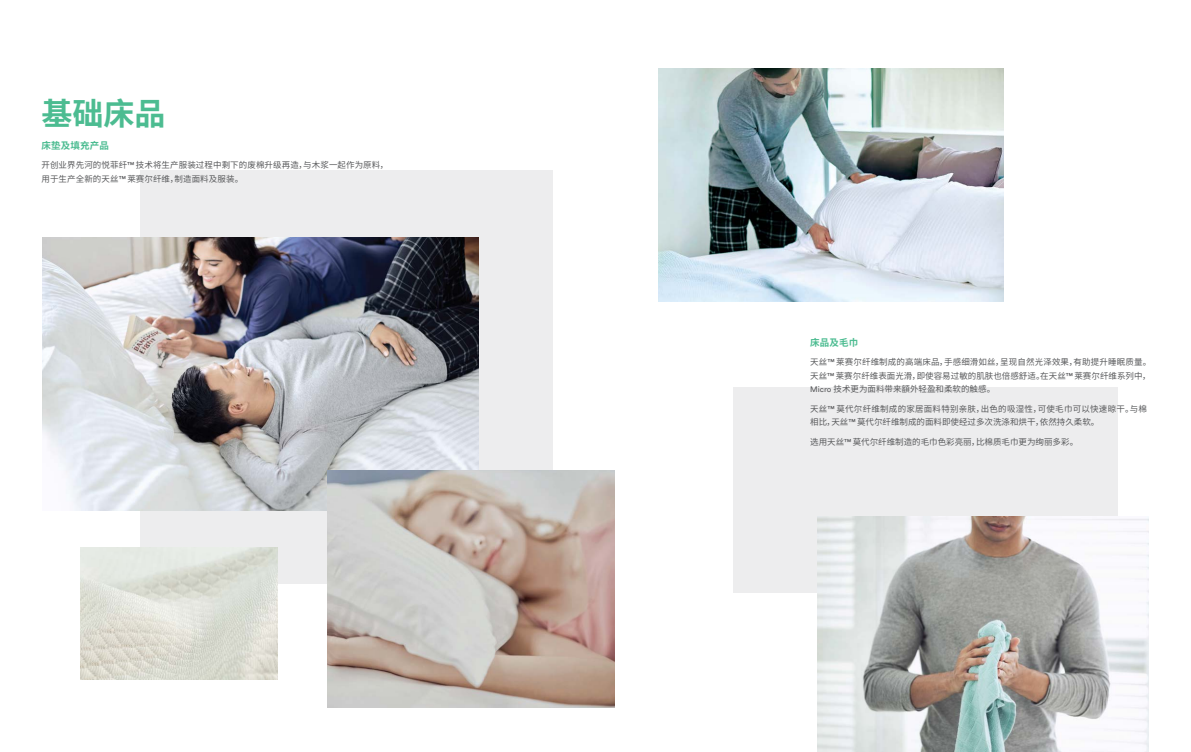
<style>
.page{position:relative;width:1191px;height:752px;background:#fff}
.page>*{position:absolute;margin:0;border:0;box-sizing:border-box;transform-origin:0 0}
.t1{font:700 31px "Noto Sans CJ Ksc";color:#4cbc91}
.t2{font:700 9.5px "Noto Sans CJ Ksc";letter-spacing:.02em;color:#4cbc91}
.t3{font:8.5px/13.5px "Noto Sans CJ Ksc";color:#58595b}
.t4{font:8.5px/13.5px "Noto Sans CJ Ksc";letter-spacing:.03em;color:#58595b}
.s1{font-family:"Circular Std"}
.s2{font-family:"Circular Std";font-size:8px}
</style>
<div class="page">
<div style="left:140px;top:170px;width:413px;height:413px;background:#ededee"></div>
<img style="left:42px;top:237px;width:436px;height:273px">
<div style="left:733px;top:387px;width:385px;height:205px;background:#ededee"></div>
<img style="left:327px;top:470px;width:287px;height:237px">
<img style="left:817px;top:516px;width:331px;height:235px">
<img style="left:658px;top:68px;width:345px;height:233px">
<img style="left:80px;top:547px;width:197px;height:132px">
<h1 class="t1" style="left:41px;top:96px;width:126px">基础床品</h1>
<p class="t3" style="left:41px;top:158px;width:348px">开创业界先河的悦菲纤<span class="s1">™</span>技术将生产服装过程中剩下的废棉升级再造，与木浆一起作为原料，用于生产全新的天丝<span class="s1">™</span>莱赛尔纤维，制造面料及服装。</p>
<p class="t2" style="left:41px;top:140px;width:69px">床垫及填充产品</p>
<p class="t2" style="left:810px;top:337px;width:50px">床品及毛巾</p>
<p class="t3" style="left:810px;top:355px;width:343px;text-align:justify">天丝<span class="s1">™</span>莱赛尔纤维制成的高端床品，手感细滑如丝，呈现自然光泽效果，有助提升睡眠质量。天丝<span class="s1">™</span>莱赛尔纤维表面光滑，即使容易过敏的肌肤也倍感舒适。在天丝<span class="s1">™</span>莱赛尔纤维系列中，<span class="s2">Micro</span> 技术更为面料带来額外轻盈和柔软的触感。</p>
<p class="t4" style="left:810px;top:402px;width:338px">天丝<span class="s1">™</span> 莫代尔纤维制成的家居面料特别亲肤，出色的吸湿性，可使毛巾可以快速晾干。与棉相比，天丝<span class="s1">™</span>莫代尔纤维制成的面料即使经过多次洗涤和烘干，依然持久柔软。</p>
<p class="t3" style="left:810px;top:435px;width:269px">选用天丝<span class="s1">™</span>莫代尔纤维制造的毛巾色彩亮丽，比棉质毛巾更为绚丽多彩。</p>
</div>
